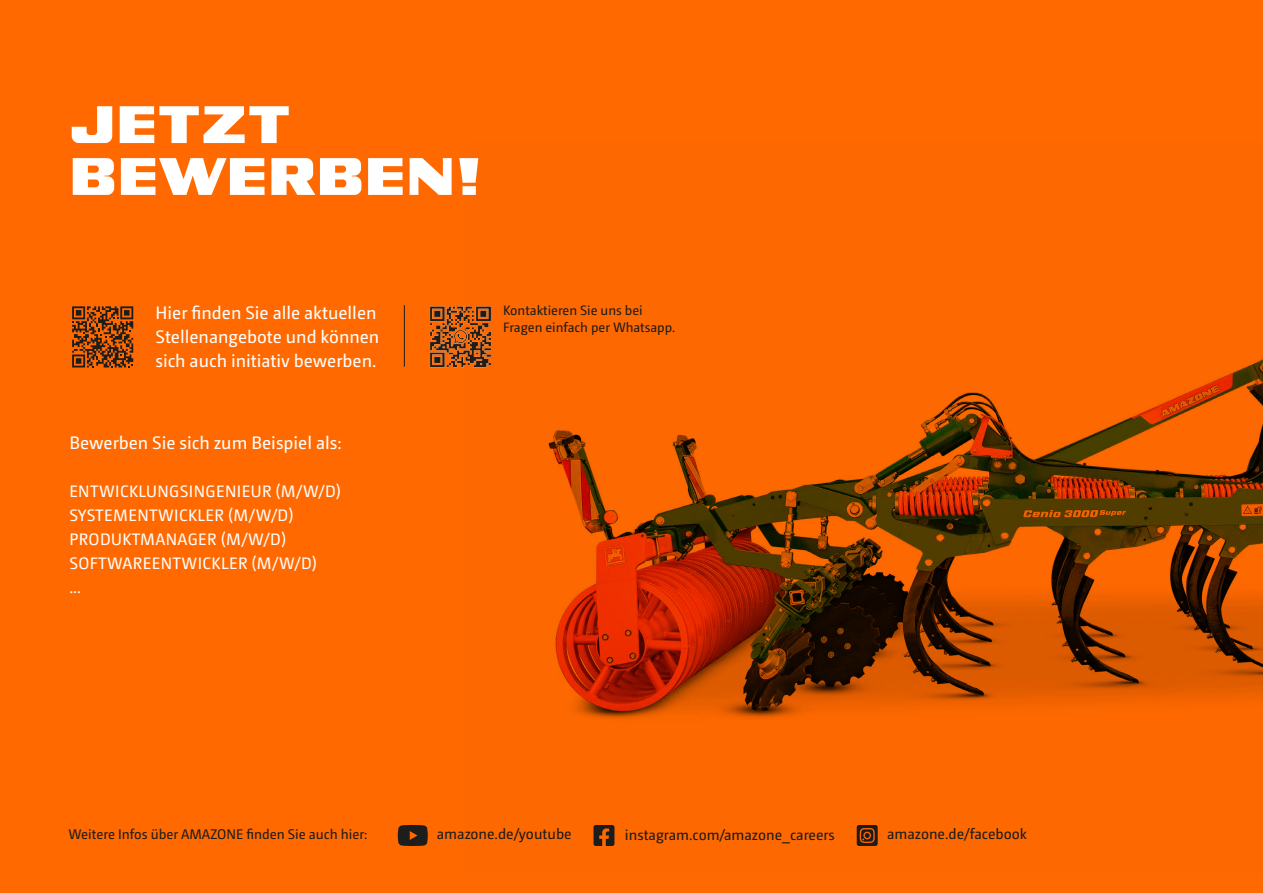
<style>
.page{position:relative;width:1263px;height:893px;background:#ff6900}
.page>*{position:absolute;margin:0;border:0;box-sizing:border-box;transform-origin:0 0}
.t1{font:52.5px/51.9px "Amazone VI Bl";color:#fff}
.t2{font:18px/24px "Camingo Dos Pro";color:#fff}
.t3{font:16.5px/24px "Camingo Dos Pro";letter-spacing:.025em;color:#fff}
.t4{font:14.85px "Camingo Dos Pro";color:#1d1d1b}
.t5{font:13.8px "Camingo Dos Pro";color:#1d1d1b}
.t6{font:13.5px/16.5px "Camingo Dos Pro";color:#1d1d1b}
</style>
<div class="page">
<svg style="left:398px;top:825px;width:30px;height:21px"></svg>
<hr style="left:404px;top:305px;width:1px;height:62px;background:#1d1d1b">
<img style="left:473px;top:359px;width:790px;height:487px">
<img style="left:430px;top:306px;width:61px;height:61px">
<svg style="left:72px;top:306px;width:61px;height:61px"></svg>
<h1 class="t1" style="left:69px;top:101px;width:414px">JETZT<br>BEWERBEN!</h1>
<p class="t2" style="left:155px;top:300px;width:225px">Hier finden Sie alle aktuellen<br>Stellenangebote und können sich auch initiativ bewerben.</p>
<p class="t2" style="left:69px;top:431px;width:273px">Bewerben Sie sich zum Beispiel als:</p>
<p class="t3" style="left:69px;top:479px;width:273px">ENTWICKLUNGSINGENIEUR (M/W/D)<br>SYSTEMENTWICKLER (M/W/D)<br>PRODUKTMANAGER (M/W/D)<br>SOFTWAREENTWICKLER (M/W/D)<br>...</p>
<p class="t6" style="left:503px;top:302px;width:174px">Kontaktieren Sie uns bei<br>Fragen einfach per Whatsapp.</p>
<p class="t5" style="left:69px;top:826px;width:300px">Weitere Infos über AMAZONE finden Sie auch hier:</p>
<p class="t4" style="left:437px;top:825px;width:137px">amazone.de/youtube</p>
<p class="t4" style="left:625px;top:826px;width:211px">instagram.com/amazone_careers</p>
<p class="t4" style="left:887px;top:825px;width:141px">amazone.de/facebook</p>
</div>
